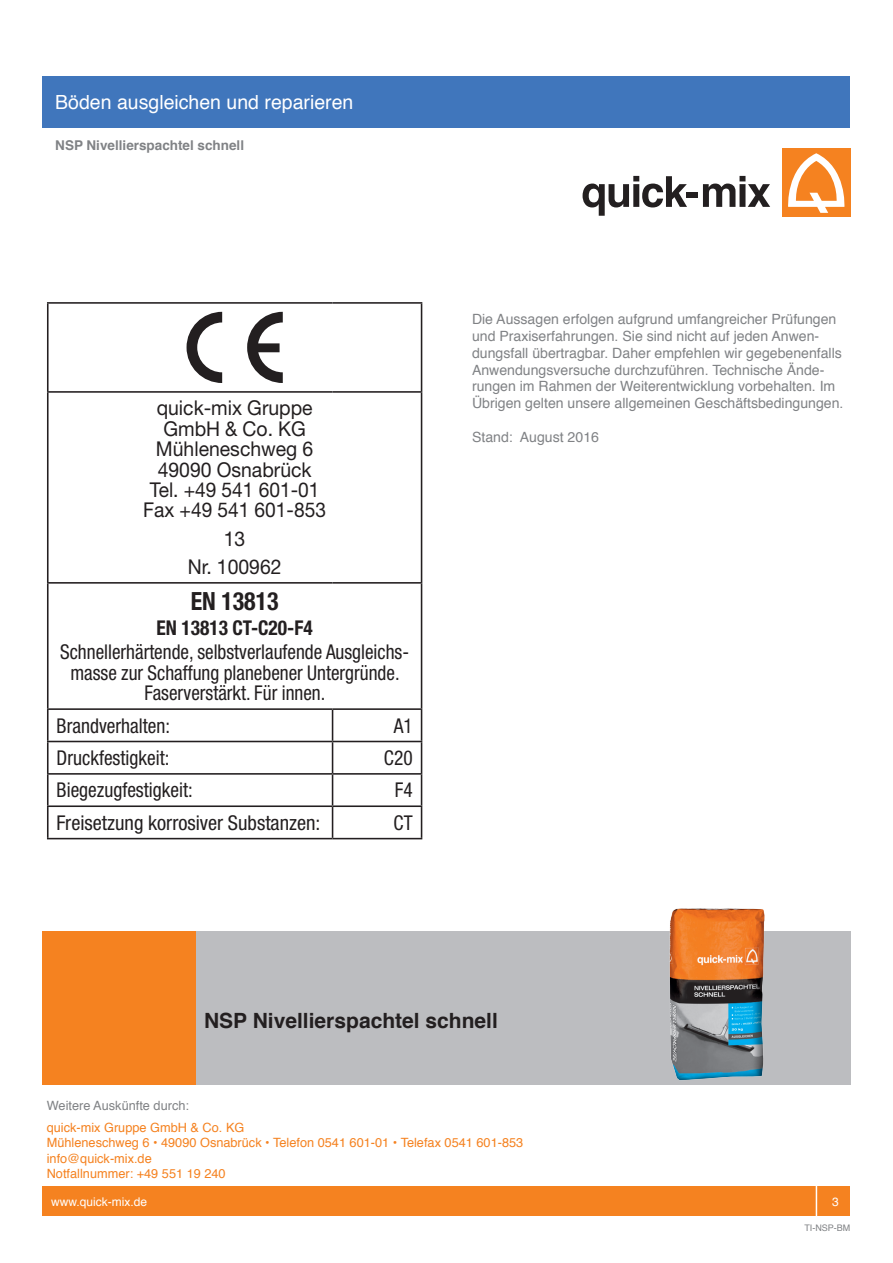
<style>
.page{position:relative;width:893px;height:1263px;background:#fff}
.page>*{position:absolute;margin:0;border:0;box-sizing:border-box;transform-origin:0 0}
.t1{font:700 condensed 25.05px "Helvetica Neue LT Std";color:#231f20;scale:.95 1}
.t2{font:700 21px "Helvetica";color:#231f20}
.t3{font:condensed 20.4px/24.9px "Helvetica Neue LT Std";color:#231f20;text-align:center;scale:.94 1}
.t4{font:20.4px/20.4px "Helvetica Neue LT Std";color:#231f20;text-align:center;scale:.95 1}
.t5{font:condensed 20.4px "Helvetica Neue LT Std";color:#231f20;scale:.95 1}
.t6{font:condensed 20.4px "Helvetica Neue LT Std";color:#231f20}
.t7{font:19.5px "Helvetica";color:#fff}
.t8{font:14.1px/17px "Helvetica";color:#808285}
.t9{font:700 13.5px "Helvetica";color:#808285}
.t10{font:12.75px "Helvetica";color:#f58220}
.t11{font:12.75px "Helvetica";color:#808285}
.t12{font:12px "Helvetica";color:#fff}
.t13{font:9px "Helvetica";color:#808285}
.s1{font-weight:700}
</style>
<div class="page">
<div style="left:43px;top:77px;width:807px;height:51px;background:#4076bc"></div>
<svg style="left:583px;top:176px;width:104px;height:40px"></svg>
<div style="left:686px;top:192px;width:12px;height:6px;background:#231f20"></div>
<svg style="left:703px;top:176px;width:67px;height:31px"></svg>
<div style="left:782px;top:149px;width:68px;height:68px;background:#f58220"></div>
<svg style="left:788px;top:153px;width:57px;height:60px"></svg>
<div style="left:43px;top:1186px;width:807px;height:30px;background:#f58220"></div>
<div style="left:816px;top:1181px;width:39px;height:40px;border:2px solid #fff"></div>
<hr style="left:47px;top:302px;width:286px;height:2px;background:#231f20">
<hr style="left:47px;top:304px;width:2px;height:87px;background:#231f20">
<hr style="left:333px;top:302px;width:89px;height:2px;background:#231f20">
<hr style="left:421px;top:304px;width:1px;height:87px;background:#231f20">
<hr style="left:47px;top:391px;width:286px;height:2px;background:#231f20">
<hr style="left:47px;top:393px;width:2px;height:189px;background:#231f20">
<hr style="left:333px;top:391px;width:89px;height:2px;background:#231f20">
<hr style="left:421px;top:393px;width:1px;height:189px;background:#231f20">
<hr style="left:47px;top:582px;width:286px;height:2px;background:#231f20">
<hr style="left:47px;top:584px;width:2px;height:124px;background:#231f20">
<hr style="left:333px;top:582px;width:89px;height:2px;background:#231f20">
<hr style="left:421px;top:584px;width:1px;height:124px;background:#231f20">
<hr style="left:47px;top:708px;width:286px;height:2px;background:#231f20">
<hr style="left:47px;top:710px;width:2px;height:31px;background:#231f20">
<hr style="left:333px;top:708px;width:89px;height:2px;background:#231f20">
<hr style="left:332px;top:710px;width:1px;height:31px;background:#231f20">
<hr style="left:421px;top:710px;width:1px;height:31px;background:#231f20">
<hr style="left:47px;top:741px;width:286px;height:1px;background:#231f20">
<hr style="left:47px;top:742px;width:2px;height:31px;background:#231f20">
<hr style="left:333px;top:741px;width:89px;height:1px;background:#231f20">
<hr style="left:332px;top:742px;width:1px;height:31px;background:#231f20">
<hr style="left:421px;top:742px;width:1px;height:31px;background:#231f20">
<hr style="left:47px;top:773px;width:286px;height:2px;background:#231f20">
<hr style="left:47px;top:775px;width:2px;height:30px;background:#231f20">
<hr style="left:333px;top:773px;width:89px;height:2px;background:#231f20">
<hr style="left:332px;top:775px;width:1px;height:30px;background:#231f20">
<hr style="left:421px;top:775px;width:1px;height:30px;background:#231f20">
<hr style="left:47px;top:805px;width:286px;height:2px;background:#231f20">
<hr style="left:47px;top:807px;width:2px;height:31px;background:#231f20">
<hr style="left:333px;top:805px;width:89px;height:2px;background:#231f20">
<hr style="left:332px;top:807px;width:1px;height:31px;background:#231f20">
<hr style="left:421px;top:807px;width:1px;height:31px;background:#231f20">
<hr style="left:47px;top:838px;width:286px;height:1px;background:#231f20">
<hr style="left:333px;top:838px;width:89px;height:1px;background:#231f20">
<svg style="left:187px;top:312px;width:35px;height:71px"></svg>
<svg style="left:247px;top:312px;width:36px;height:71px"></svg>
<div style="left:191px;top:931px;width:659px;height:153px;background:#bcbdc0"></div>
<div style="left:43px;top:931px;width:153px;height:153px;background:#f58220"></div>
<img style="left:669px;top:908px;width:96px;height:172px">
<p class="t7" style="left:55px;top:87px;width:300px">Böden ausgleichen und reparieren</p>
<p class="t9" style="left:55px;top:135px;width:190px">NSP Nivellierspachtel schnell</p>
<p class="t4" style="left:143px;top:398px;width:194px">quick-mix Gruppe<br>GmbH &amp; Co. KG<br>Mühleneschweg 6<br>49090 Osnabrück<br>Tel. +49 541 601-01<br>Fax +49 541 601-853</p>
<p class="t4" style="left:188px;top:524px;width:100px;line-height:28.2px">13<br>Nr. 100962</p>
<p class="t1" style="left:191px;top:586px;width:94px">EN 13813</p>
<p class="t3" style="left:60px;top:615px;width:373px"><span class="s1">EN 13813 CT-C20-F4<br></span>Schnellerhärtende, selbstverlaufende Ausgleichs-</p>
<p class="t3" style="left:70px;top:662px;width:352px;line-height:20.4px">masse zur Schaffung planebener Untergründe.<br>Faserverstärkt. Für innen.</p>
<p class="t5" style="left:57px;top:713px;width:121px">Brandverhalten:</p>
<p class="t5" style="left:394px;top:713px;width:21px">A1</p>
<p class="t5" style="left:57px;top:746px;width:120px">Druckfestigkeit:</p>
<p class="t5" style="left:384px;top:746px;width:32px">C20</p>
<p class="t5" style="left:57px;top:778px;width:145px">Biegezugfestigkeit:</p>
<p class="t5" style="left:395px;top:778px;width:20px">F4</p>
<p class="t6" style="left:57px;top:811px;width:265px">Freisetzung korrosiver Substanzen:</p>
<p class="t5" style="left:394px;top:811px;width:22px">CT</p>
<p class="t8" style="left:472px;top:311px;width:373px">Die Aussagen erfolgen aufgrund umfangreicher Prüfungen und Praxiserfahrungen. Sie sind nicht auf jeden Anwen&shy;dungsfall übertragbar. Daher empfehlen wir gegebenenfalls Anwendungsversuche durchzuführen. Technische Ände&shy;rungen im Rahmen der Weiterentwicklung vorbehalten. Im Übrigen gelten unsere allgemeinen Geschäftsbedingungen.</p>
<p class="t8" style="left:472px;top:429px;width:128px">Stand: August 2016</p>
<p class="t2" style="left:204px;top:1003px;width:295px">NSP Nivellierspachtel schnell</p>
<p class="t11" style="left:47px;top:1095px;width:144px">Weitere Auskünfte durch:</p>
<p class="t10" style="left:47px;top:1118px;width:199px">quick-mix Gruppe GmbH &amp; Co. KG</p>
<p class="t10" style="left:47px;top:1133px;width:478px">Mühleneschweg 6 • 49090 Osnabrück • Telefon 0541 601-01 • Telefax 0541 601-853</p>
<p class="t10" style="left:47px;top:1148px;width:107px">info@quick-mix.de</p>
<p class="t10" style="left:47px;top:1163px;width:180px">Notfallnummer: +49 551 19 240</p>
<p class="t12" style="left:51px;top:1192px;width:98px">www.quick-mix.de</p>
<p class="t12" style="left:832px;top:1192px;width:8px">3</p>
<p class="t13" style="left:804px;top:1221px;width:47px">TI-NSP-BM</p>
</div>
